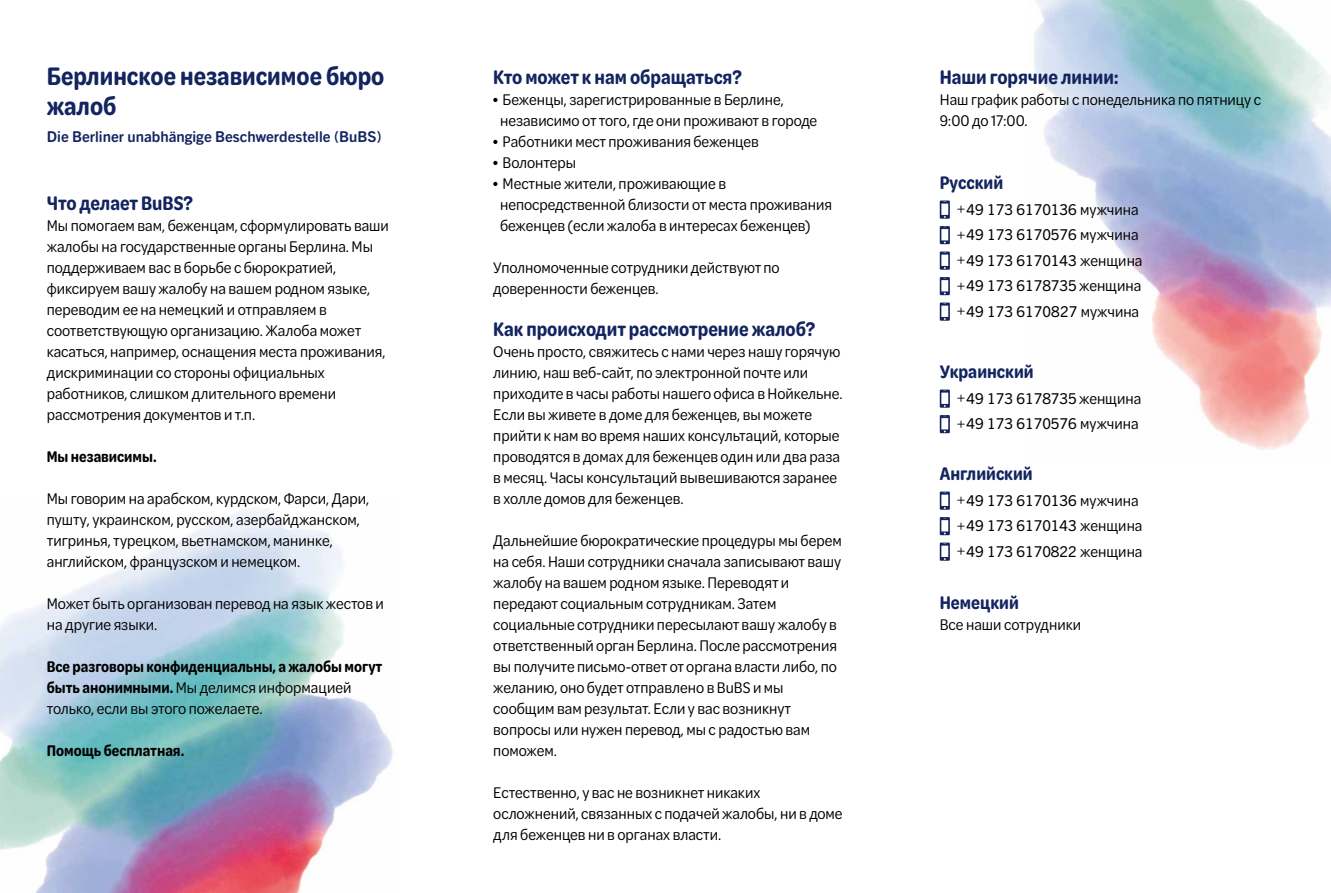
<style>
.page{position:relative;width:1331px;height:893px;background:#fff}
.page>*{position:absolute;margin:0;border:0;box-sizing:border-box;transform-origin:0 0}
.t1{font:600 27px/30px "Omnes Cyrillic Cnd";color:#13245f}
.t2{font:600 21px "Omnes Cyrillic Cnd";color:#13245f}
.t3{font:600 19.5px "Omnes Cyrillic Cnd";color:#13245f}
.t4{font:16.5px/21px "Omnes Cyrillic Cnd";color:#000}
.t5{font:600 16.5px/21px "Omnes Cyrillic Cnd";color:#000}
.t6{font:15px/25.5px "Trade Gothic Next SR Pro";color:#000}
.t7{font:700 15px "Trade Gothic Next SR Pro";color:#13245f}
.s1{font-weight:400}
.s2{font-family:"Omnes Cyrillic Cnd";font-size:16.5px}
</style>
<div class="page">
<img style="left:1034px;top:0;width:297px;height:450px">
<img style="left:0;top:508px;width:393px;height:385px">
<svg style="left:493px;top:98px;width:4px;height:4px"></svg>
<svg style="left:493px;top:140px;width:4px;height:4px"></svg>
<svg style="left:493px;top:161px;width:4px;height:4px"></svg>
<svg style="left:493px;top:182px;width:4px;height:4px"></svg>
<svg style="left:940px;top:201px;width:10px;height:18px"></svg>
<svg style="left:940px;top:226px;width:10px;height:18px"></svg>
<svg style="left:940px;top:252px;width:10px;height:18px"></svg>
<svg style="left:940px;top:277px;width:10px;height:18px"></svg>
<svg style="left:940px;top:303px;width:10px;height:18px"></svg>
<svg style="left:940px;top:390px;width:10px;height:18px"></svg>
<svg style="left:940px;top:415px;width:10px;height:18px"></svg>
<svg style="left:940px;top:492px;width:10px;height:18px"></svg>
<svg style="left:940px;top:517px;width:10px;height:18px"></svg>
<svg style="left:940px;top:543px;width:10px;height:18px"></svg>
<h1 class="t1" style="left:47px;top:61px;width:339px">Берлинское независимое бюро жалоб</h1>
<p class="t7" style="left:47px;top:126px;width:336px">Die Berliner unabhängige Beschwerdestelle (BuBS)</p>
<p class="t2" style="left:47px;top:192px;width:148px">Что делает BuBS?</p>
<p class="t4" style="left:47px;top:215px;width:344px">Мы помогаем вам, беженцам, сформулировать ваши жалобы на государственные органы Берлина. Мы поддерживаем вас в борьбе с бюрократией, фиксируем вашу жалобу на вашем родном языке, переводим ее на немецкий и отправляем в соответствующую организацию. Жалоба может касаться, например, оснащения места проживания, дискриминации со стороны официальных работников, слишком длительного времени рассмотрения документов и т.п.</p>
<p class="t5" style="left:47px;top:446px;width:111px">Мы независимы.</p>
<p class="t4" style="left:47px;top:488px;width:324px">Мы говорим на арабском, курдском, Фарси, Дари, пушту, украинском, русском, азербайджанском, тигринья, турецком, вьетнамском, манинке, английском, французском и немецком.</p>
<p class="t4" style="left:47px;top:593px;width:339px">Может быть организован перевод на язык жестов и на другие языки.</p>
<p class="t5" style="left:47px;top:656px;width:337px">Все разговоры конфиденциальны, а жалобы могут быть анонимными. <span class="s1">Мы делимся информацией только, если вы этого пожелаете.</span></p>
<p class="t5" style="left:47px;top:740px;width:139px">Помощь бесплатная.</p>
<p class="t2" style="left:493px;top:66px;width:250px">Кто может к нам обращаться?</p>
<p class="t4" style="left:500px;top:89px;width:334px">Беженцы, зарегистрированные в Берлине, независимо от того, где они проживают в городе Работники мест проживания беженцев Bолонтеры<br>Местные жители, проживающие в непосредственной близости от места проживания беженцев (если жалоба в интересах беженцев)</p>
<p class="t4" style="left:493px;top:257px;width:288px">Уполномоченные сотрудники действуют по доверенности беженцев.</p>
<p class="t2" style="left:493px;top:318px;width:324px">Как происходит рассмотрение жалоб?</p>
<p class="t4" style="left:493px;top:341px;width:351px">Очень просто, свяжитесь с нами через нашу горячую линию, наш веб-сайт, по электронной почте или приходите в часы работы нашего офиса в Нойкельне.<br>Если вы живете в доме для беженцев, вы можете прийти к нам во время наших консультаций, которые проводятся в домах для беженцев один или два раза в месяц. Часы консультаций вывешиваются заранее в холле домов для беженцев.</p>
<p class="t4" style="left:493px;top:530px;width:350px">Дальнейшие бюрократические процедуры мы берем на себя. Наши сотрудники сначала записывают вашу жалобу на вашем родном языке. Переводят и передают социальным сотрудникам. Затем социальные сотрудники пересылают вашу жалобу в ответственный орган Берлина. После рассмотрения вы получите письмо-ответ от органа власти либо, по желанию, оно будет отправлено в BuBS и мы сообщим вам результат. Если у вас возникнут вопросы или нужен перевод, мы с радостью вам поможем.</p>
<p class="t4" style="left:493px;top:782px;width:351px">Естественно, у вас не возникнет никаких осложнений, связанных с подачей жалобы, ни в доме для беженцев ни в органах власти.</p>
<p class="t2" style="left:940px;top:66px;width:181px">Наши горячие линии:</p>
<p class="t4" style="left:940px;top:89px;width:323px">Наш график работы с понедельника по пятницу с<br>9:00 до 17:00.</p>
<p class="t3" style="left:940px;top:172px;width:65px">Русский</p>
<p class="t6" style="left:957px;top:195px;width:187px">+49 173 6170136 <span class="s2">мужчина </span>+49 173 6170576 <span class="s2">мужчина </span>+49 173 6170143 <span class="s2">женщина </span>+49 173 6178735<span class="s2">женщина </span>+49 173 6170827 <span class="s2">мужчина</span></p>
<p class="t3" style="left:940px;top:361px;width:95px">Украинский</p>
<p class="t6" style="left:957px;top:384px;width:186px">+49 173 6178735<span class="s2">женщина </span>+49 173 6170576 <span class="s2">мужчина</span></p>
<p class="t3" style="left:940px;top:463px;width:95px">Английский</p>
<p class="t6" style="left:957px;top:486px;width:187px">+49 173 6170136 <span class="s2">мужчина </span>+49 173 6170143 <span class="s2">женщина </span>+49 173 6170822 <span class="s2">женщина</span></p>
<p class="t3" style="left:940px;top:592px;width:81px">Немецкий</p>
<p class="t4" style="left:940px;top:614px;width:143px">Все наши сотрудники</p>
</div>
